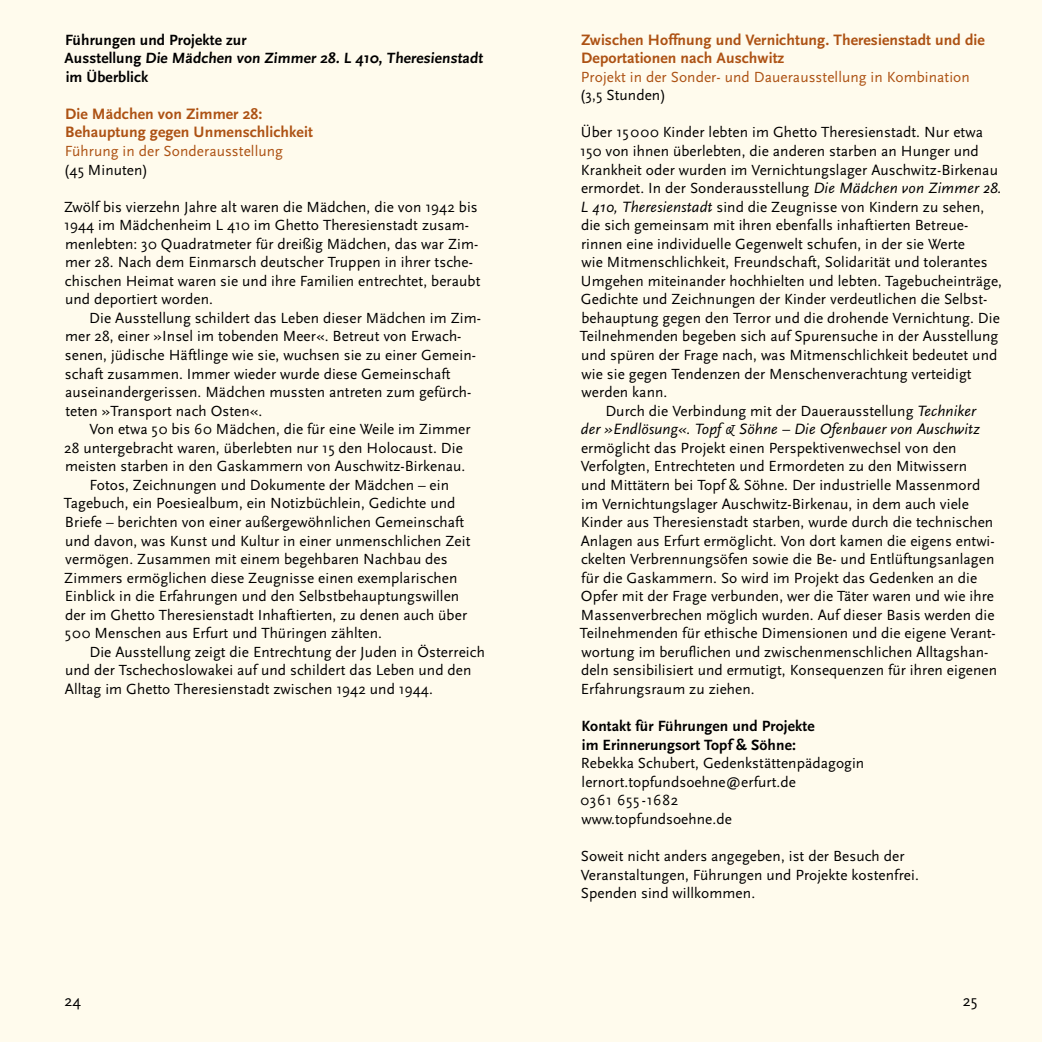
<style>
.page{position:relative;width:1042px;height:1042px;background:#fff}
.page>*{position:absolute;margin:0;border:0;box-sizing:border-box;transform-origin:0 0}
.t1{font:16.1px "Scala Sans Pro";color:#000}
.t2{font:700 15.75px/18.6px "Scala Sans Pro";letter-spacing:.005em;color:#ad5214}
.t3{font:700 15.58px/18.6px "Scala Sans Pro";letter-spacing:.005em;color:#000}
.t4{font:italic 15.58px "Scala Sans Pro";letter-spacing:.01em;color:#000}
.t5{font:15.4px/18.6px "Scala Sans Pro";letter-spacing:.005em;color:#000}
.t6{font:15.4px "Scala Sans Pro";letter-spacing:.005em;color:#ad5214}
.s1{font-style:italic;font-size:15.58px}
</style>
<div class="page">
<div style="left:0;top:0;width:521px;height:1042px;background:#fffbed"></div>
<div style="left:521px;top:0;width:521px;height:1042px;background:#fffbed"></div>
<p class="t3" style="left:65px;top:30px;width:421px">Führungen und Projekte zur<br>Ausstellung Die Mädchen von Zimmer 28. L 410, Theresienstadt im Überblick</p>
<p class="t2" style="left:65px;top:104px;width:249px">Die Mädchen von Zimmer 28:<br>Behauptung gegen Unmenschlichkeit</p>
<p class="t6" style="left:65px;top:142px;width:220px">Führung in der Sonderausstellung</p>
<p class="t5" style="left:64px;top:160px;width:86px">(45 Minuten)</p>
<p class="t5" style="left:64px;top:197px;width:418px">Zwölf bis vierzehn Jahre alt waren die Mädchen, die von 1942 bis 1944 im Mädchenheim L 410 im Ghetto Theresienstadt zusam&shy;menlebten: 30 Quadratmeter für dreißig Mädchen, das war Zim&shy;mer 28. Nach dem Einmarsch deutscher Truppen in ihrer tsche&shy;chischen Heimat waren sie und ihre Familien entrechtet, beraubt und deportiert worden.</p>
<p class="t5" style="left:65px;top:309px;width:417px;text-indent:24px">Die Ausstellung schildert das Leben dieser Mädchen im Zim&shy;mer 28, einer »Insel im tobenden Meer«. Betreut von Erwach&shy;senen, jüdische Häftlinge wie sie, wuchsen sie zu einer Gemein&shy;schaft zusammen. Immer wieder wurde diese Gemeinschaft auseinandergerissen. Mädchen mussten antreten zum gefürch&shy;teten »Transport nach Osten«.</p>
<p class="t5" style="left:89px;top:420px;width:383px">Von etwa 50 bis 60 Mädchen, die für eine Weile im Zimmer</p>
<p class="t5" style="left:64px;top:438px;width:400px">28 untergebracht waren, überlebten nur 15 den Holocaust. Die</p>
<p class="t5" style="left:65px;top:457px;width:402px">meisten starben in den Gaskammern von Auschwitz-Birkenau.</p>
<p class="t5" style="left:89px;top:475px;width:361px">Fotos, Zeichnungen und Dokumente der Mädchen – ein</p>
<p class="t5" style="left:64px;top:494px;width:393px">Tagebuch, ein Poesiealbum, ein Notizbüchlein, Gedichte und</p>
<p class="t5" style="left:65px;top:513px;width:401px">Briefe – berichten von einer außergewöhnlichen Gemeinschaft</p>
<p class="t5" style="left:65px;top:531px;width:407px">und davon, was Kunst und Kultur in einer unmenschlichen Zeit</p>
<p class="t5" style="left:65px;top:550px;width:384px">vermögen. Zusammen mit einem begehbaren Nachbau des</p>
<p class="t5" style="left:64px;top:568px;width:395px">Zimmers ermöglichen diese Zeugnisse einen exemplarischen</p>
<p class="t5" style="left:65px;top:587px;width:396px">Einblick in die Erfahrungen und den Selbstbehauptungswillen</p>
<p class="t5" style="left:65px;top:605px;width:404px">der im Ghetto Theresienstadt Inhaftierten, zu denen auch über</p>
<p class="t5" style="left:65px;top:624px;width:319px">500 Menschen aus Erfurt und Thüringen zählten.</p>
<p class="t5" style="left:89px;top:642px;width:397px">Die Ausstellung zeigt die Entrechtung der Juden in Österreich</p>
<p class="t5" style="left:65px;top:661px;width:408px">und der Tschechoslowakei auf und schildert das Leben und den</p>
<p class="t5" style="left:65px;top:679px;width:370px">Alltag im Ghetto Theresienstadt zwischen 1942 und 1944.</p>
<p class="t2" style="left:581px;top:30px;width:405px">Zwischen Hoffnung und Vernichtung. Theresienstadt und die<br>Deportationen nach Auschwitz</p>
<p class="t6" style="left:581px;top:68px;width:390px">Projekt in der Sonder- und Dauerausstellung in Kombination</p>
<p class="t5" style="left:580px;top:86px;width:87px">(3,5 Stunden)</p>
<p class="t5" style="left:581px;top:123px;width:403px">Über 15 000 Kinder lebten im Ghetto Theresienstadt. Nur etwa</p>
<p class="t5" style="left:580px;top:142px;width:400px">150 von ihnen überlebten, die anderen starben an Hunger und</p>
<p class="t5" style="left:581px;top:160px;width:418px">Krankheit oder wurden im Vernichtungslager Auschwitz-Birkenau</p>
<p class="t5" style="left:581px;top:179px;width:422px">ermordet. In der Sonderausstellung <span class="s1">Die Mädchen von Zimmer 28.</span></p>
<p class="t5" style="left:580px;top:197px;width:405px"><span class="s1">L 410, Theresienstadt</span> sind die Zeugnisse von Kindern zu sehen,</p>
<p class="t5" style="left:581px;top:216px;width:389px">die sich gemeinsam mit ihren ebenfalls inhaftierten Betreue-</p>
<p class="t5" style="left:581px;top:234px;width:385px">rinnen eine individuelle Gegenwelt schufen, in der sie Werte</p>
<p class="t5" style="left:581px;top:253px;width:407px">wie Mitmenschlichkeit, Freundschaft, Solidarität und tolerantes</p>
<p class="t5" style="left:581px;top:271px;width:423px">Umgehen miteinander hochhielten und lebten. Tagebucheinträge,</p>
<p class="t5" style="left:581px;top:290px;width:408px">Gedichte und Zeichnungen der Kinder verdeutlichen die Selbst-</p>
<p class="t5" style="left:581px;top:309px;width:420px">behauptung gegen den Terror und die drohende Vernichtung. Die</p>
<p class="t5" style="left:580px;top:327px;width:420px">Teilnehmenden begeben sich auf Spurensuche in der Ausstellung</p>
<p class="t5" style="left:581px;top:346px;width:418px">und spüren der Frage nach, was Mitmenschlichkeit bedeutet und</p>
<p class="t5" style="left:581px;top:364px;width:392px">wie sie gegen Tendenzen der Menschenverachtung verteidigt</p>
<p class="t5" style="left:581px;top:383px;width:87px">werden kann.</p>
<p class="t5" style="left:605px;top:401px;width:372px">Durch die Verbindung mit der Dauerausstellung <span class="s1">Techniker</span></p>
<p class="t4" style="left:581px;top:420px;width:400px">der »Endlösung«. Topf &amp; Söhne – Die Ofenbauer von Auschwitz</p>
<p class="t5" style="left:580px;top:438px;width:419px">ermöglicht das Projekt einen Perspektivenwechsel von den Verfolgten, Entrechteten und Ermordeten zu den Mitwissern<br>und Mittätern bei Topf &amp; Söhne. Der industrielle Massenmord im Vernichtungslager Auschwitz-Birkenau, in dem auch viele Kinder aus Theresienstadt starben, wurde durch die technischen Anlagen aus Erfurt ermöglicht. Von dort kamen die eigens entwi&shy;ckelten Verbrennungsöfen sowie die Be- und Entlüftungsanlagen für die Gaskammern. So wird im Projekt das Gedenken an die Opfer mit der Frage verbunden, wer die Täter waren und wie ihre Massenverbrechen möglich wurden. Auf dieser Basis werden die Teilnehmenden für ethische Dimensionen und die eigene Verant&shy;wortung im beruflichen und zwischenmenschlichen Alltagshan&shy;deln sensibilisiert und ermutigt, Konsequenzen für ihren eigenen Erfahrungsraum zu ziehen.</p>
<p class="t3" style="left:581px;top:717px;width:235px">Kontakt für Führungen und Projekte im Erinnerungsort Topf &amp; Söhne:</p>
<p class="t5" style="left:580px;top:754px;width:285px">Rebekka Schubert, Gedenkstättenpädagogin lernort.topfundsoehne@erfurt.de<br>0361 655-1682<br>www.topfundsoehne.de</p>
<p class="t5" style="left:581px;top:847px;width:339px">Soweit nicht anders angegeben, ist der Besuch der<br>Veranstaltungen, Führungen und Projekte kostenfrei.<br>Spenden sind willkommen.</p>
<p class="t1" style="left:64px;top:991px;width:18px">24</p>
<p class="t1" style="left:962px;top:991px;width:16px">25</p>
</div>
